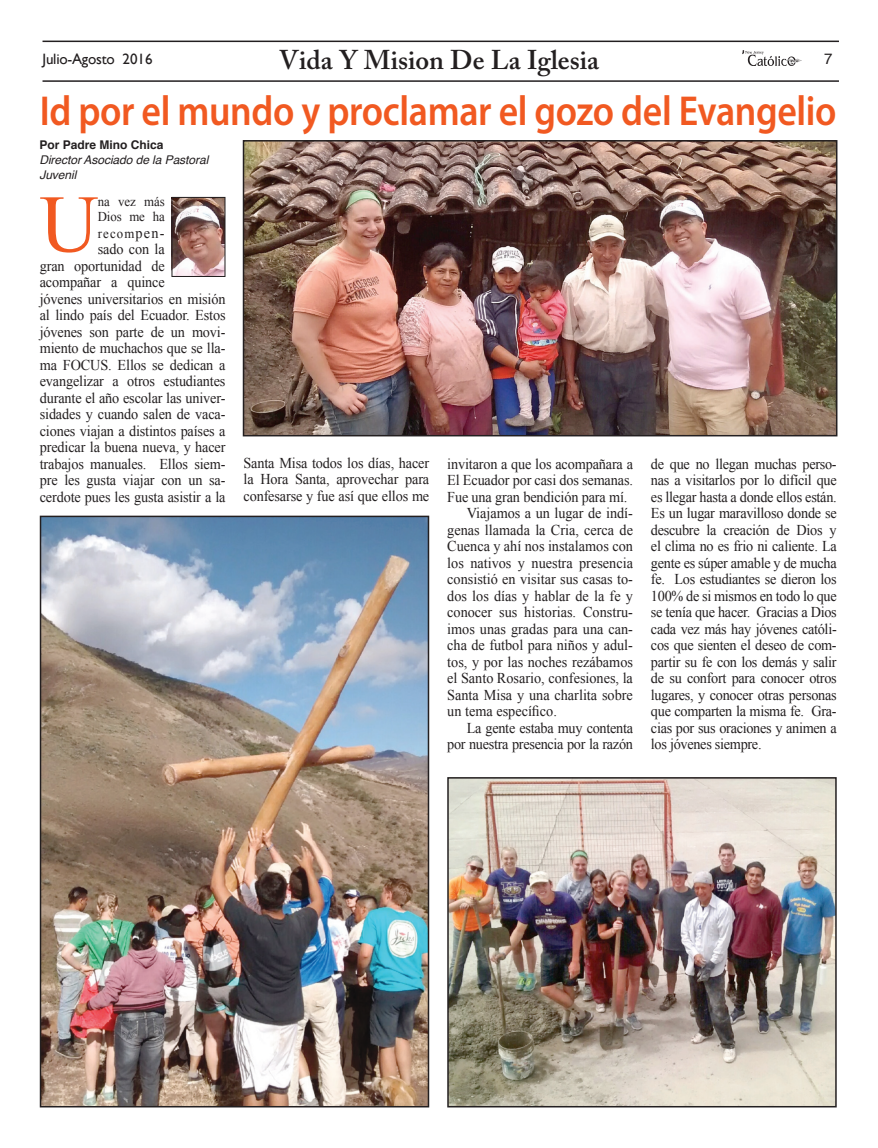
<style>
.page{position:relative;width:878px;height:1148px;background:#fff}
.page>*{position:absolute;margin:0;border:0;box-sizing:border-box;transform-origin:0 0}
.t1{font:81.45px "Times New Roman";color:#f15921}
.t2{font:600 42px "Myriad Pro";letter-spacing:-.01em;color:#f15921;scale:.9 1}
.t3{font:600 27px "Adobe Caslon Pro";color:#231f20}
.t4{font:15px/16.5px "Times New Roman";letter-spacing:-.01em;color:#231f20;text-align:justify;scale:.95 1}
.t5{font:15px "Gill Sans";letter-spacing:-.015em;color:#231f20}
.t6{font:15px "Helvetica";color:#231f20}
.t7{font:13.5px/15px "Times New Roman";letter-spacing:-.01em;color:#231f20;scale:.95 1}
.t8{font:italic 12px/15px "Helvetica";letter-spacing:-.005em;color:#231f20}
.t9{font:700 12px "Helvetica";color:#231f20}
.s1{font-size:15px}
</style>
<div class="page">
<img style="left:742px;top:51px;width:59px;height:15px">
<hr style="left:42px;top:41px;width:796px;height:1px;background:#231f20">
<hr style="left:42px;top:80px;width:796px;height:2px;background:#231f20">
<img style="left:173px;top:199px;width:50px;height:76px">
<div style="left:171px;top:197px;width:54px;height:80px;border:1px solid #231f20"></div>
<img style="left:246px;top:143px;width:588px;height:290px">
<div style="left:243px;top:140px;width:594px;height:296px;border:2px solid #231f20"></div>
<img style="left:43px;top:518px;width:383px;height:586px">
<div style="left:40px;top:515px;width:389px;height:592px;border:2px solid #231f20"></div>
<img style="left:450px;top:780px;width:383px;height:324px">
<div style="left:447px;top:777px;width:389px;height:330px;border:2px solid #231f20"></div>
<p class="t5" style="left:42px;top:50px;width:112px">Julio-Agosto 2016</p>
<h3 class="t3" style="left:279px;top:44px;width:321px">Vida Y Mision De La Iglesia</h3>
<p class="t6" style="left:824px;top:47px;width:10px">7</p>
<h2 class="t2" style="left:40px;top:85px;width:886px">Id por el mundo y proclamar el gozo del Evangelio</h2>
<p class="t9" style="left:39px;top:135px;width:126px">Por Padre Mino Chica</p>
<p class="t8" style="left:39px;top:153px;width:170px">Director Asociado de la Pastoral<br>Juvenil</p>
<h1 class="t1" style="left:40px;top:169px;width:60px">U</h1>
<p class="t7" style="left:98px;top:194px;width:72px">na vez más<br>Dios me ha</p>
<p class="t7" style="left:98px;top:225px;width:72px">recom<span class="s1">pen-</span></p>
<p class="t4" style="left:40px;top:241px;width:197px;text-align:left;text-indent:58px">sado con la<br>gran oportunidad de acompañar a quince<br>jóvenes universitarios en misión al lindo país del Ecuador. Estos jóvenes son parte de un movi&shy;miento de muchachos que se lla&shy;ma FOCUS. Ellos se dedican a evangelizar a otros estudiantes durante el año escolar las univer&shy;sidades y cuando salen de vaca&shy;ciones viajan a distintos países a predicar la buena nueva, y hacer trabajos manuales. Ellos siem&shy;pre les gusta viajar con un sa&shy;cerdote pues les gusta asistir a la</p>
<p class="t4" style="left:243px;top:454px;width:197px">Santa Misa todos los días, hacer la Hora Santa, aprovechar para confesarse y fue así que ellos me</p>
<p class="t4" style="left:447px;top:455px;width:197px">invitaron a que los acompañara a</p>
<p class="t4" style="left:447px;top:472px;width:197px">El Ecuador por casi dos semanas.</p>
<p class="t4" style="left:447px;top:488px;width:191px">Fue una gran bendición para mí.</p>
<p class="t4" style="left:466px;top:505px;width:176px">Viajamos a un lugar de indí-</p>
<p class="t4" style="left:447px;top:521px;width:197px">genas llamada la Cria, cerca de</p>
<p class="t4" style="left:447px;top:538px;width:197px">Cuenca y ahí nos instalamos con</p>
<p class="t4" style="left:447px;top:554px;width:197px">los nativos y nuestra presencia</p>
<p class="t4" style="left:447px;top:571px;width:197px">consistió en visitar sus casas to-</p>
<p class="t4" style="left:447px;top:587px;width:197px">dos los días y hablar de la fe y</p>
<p class="t4" style="left:447px;top:604px;width:197px">conocer sus historias. Constru-</p>
<p class="t4" style="left:447px;top:620px;width:197px">imos unas gradas para una can-</p>
<p class="t4" style="left:447px;top:637px;width:197px">cha de futbol para niños y adul-</p>
<p class="t4" style="left:447px;top:653px;width:197px">tos, y por las noches rezábamos</p>
<p class="t4" style="left:447px;top:670px;width:197px">el Santo Rosario, confesiones, la</p>
<p class="t4" style="left:447px;top:686px;width:197px">Santa Misa y una charlita sobre</p>
<p class="t4" style="left:447px;top:703px;width:117px">un tema específico.</p>
<p class="t4" style="left:466px;top:719px;width:176px">La gente estaba muy contenta</p>
<p class="t4" style="left:447px;top:736px;width:197px">por nuestra presencia por la razón</p>
<p class="t4" style="left:651px;top:455px;width:197px">de que no llegan muchas perso&shy;nas a visitarlos por lo difícil que es llegar hasta a donde ellos están.<br>Es un lugar maravilloso donde se descubre la creación de Dios y el clima no es frio ni caliente. La gente es súper amable y de mucha fe. Los estudiantes se dieron los 100% de si mismos en todo lo que se tenía que hacer. Gracias a Dios cada vez más hay jóvenes católi&shy;cos que sienten el deseo de com&shy;partir su fe con los demás y salir de su confort para conocer otros lugares, y conocer otras personas que comparten la misma fe. Gra&shy;cias por sus oraciones y animen a los jóvenes siempre.</p>
</div>
